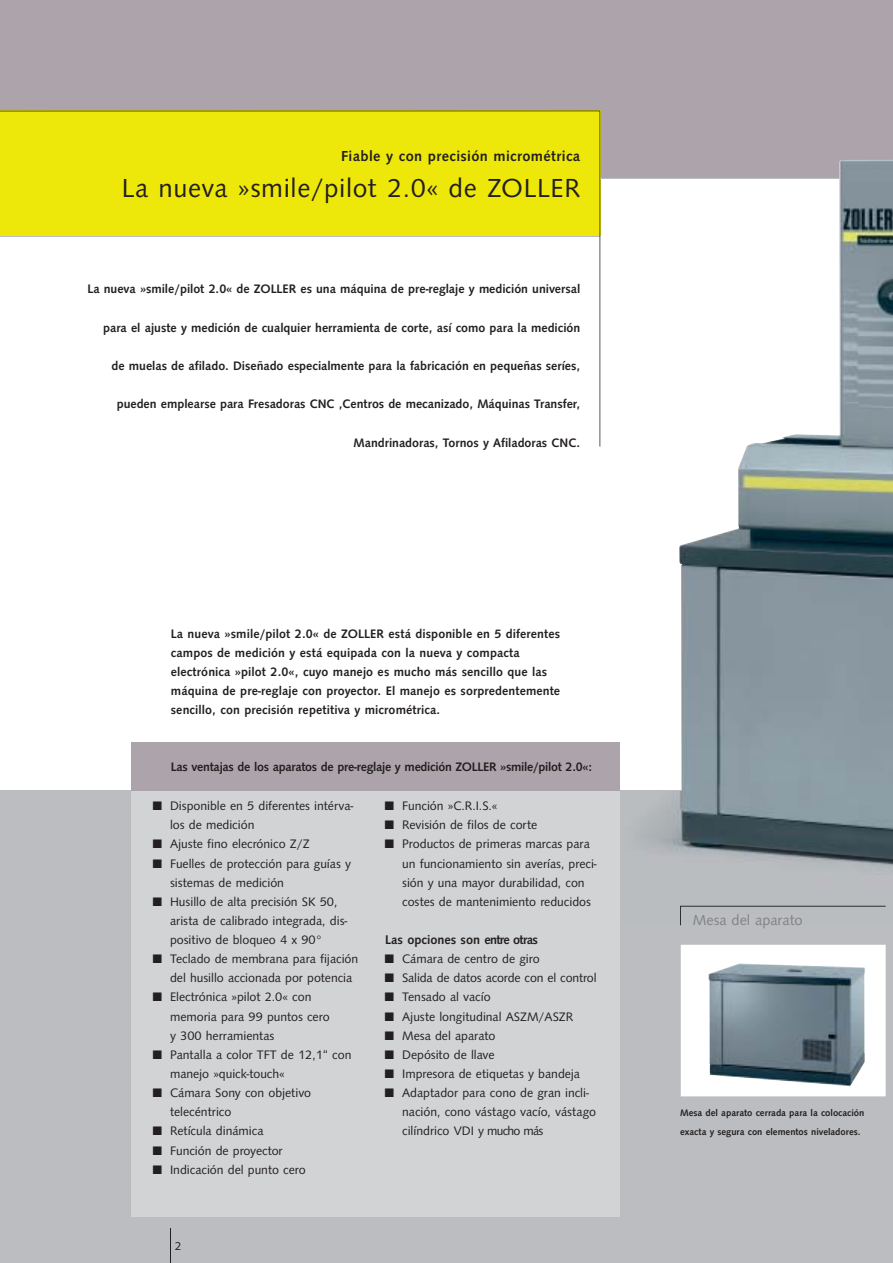
<style>
.page{position:relative;width:893px;height:1263px;background:#fff}
.page>*{position:absolute;margin:0;border:0;box-sizing:border-box;transform-origin:0 0}
.t1{font:27px "Syntax";letter-spacing:.025em;color:#231f1f}
.t2{font:500 15px "Syntax";letter-spacing:.025em;color:#231f1f}
.t3{font:15px "Syntax";color:#808284}
.t4{font:500 13.05px "Syntax";color:#231f1f}
.t5{font:12.75px/19.2px "Syntax";color:#231f1f}
.t6{font:500 12.75px/19.2px "Syntax";color:#231f1f}
.t7{font:500 12.75px "Syntax";letter-spacing:-.02em;color:#231f1f}
.t8{font:12px "Syntax";color:#231f1f}
.t9{font:500 9.75px/19.2px "Syntax";color:#231f1f}
</style>
<div class="page">
<div style="left:0;top:0;width:893px;height:179px;background:#aca4aa"></div>
<div style="left:0;top:791px;width:893px;height:472px;background:#bbbdc0"></div>
<div style="left:131px;top:742px;width:488px;height:49px;background:#aca4aa"></div>
<div style="left:131px;top:791px;width:488px;height:425px;background:#d1d3d4"></div>
<svg style="left:680px;top:944px;width:206px;height:153px;background:#aab5bb"></svg>
<hr style="left:170px;top:1228px;width:1px;height:35px;background:#231f1f">
<svg style="left:0;top:111px;width:600px;height:335px"></svg>
<hr style="left:600px;top:178px;width:293px;height:1px;background:#bbbdc0">
<img style="left:619px;top:791px;width:274px;height:134px">
<img style="left:680px;top:906px;width:206px;height:19px">
<img style="left:679px;top:160px;width:214px;height:700px">
<p class="t2" style="left:341px;top:149px;width:240px">Fiable y con precisión micrométrica</p>
<h1 class="t1" style="left:122px;top:176px;width:460px">La nueva »smile/pilot 2.0« de ZOLLER</h1>
<p class="t6" style="left:87px;top:280px;width:494px">La nueva »smile/pilot 2.0« de ZOLLER es una máquina de pre-reglaje y medición universal</p>
<p class="t6" style="left:103px;top:319px;width:478px">para el ajuste y medición de cualquier herramienta de corte, así como para la medición</p>
<p class="t6" style="left:112px;top:357px;width:470px">de muelas de afilado. Diseñado especialmente para la fabricación en pequeñas seríes,</p>
<p class="t6" style="left:117px;top:395px;width:465px">pueden emplearse para Fresadoras CNC ,Centros de mecanizado, Máquinas Transfer,</p>
<p class="t6" style="left:354px;top:433px;width:228px">Mandrinadoras, Tornos y Afiladoras CNC.</p>
<p class="t6" style="left:171px;top:625px;width:391px">La nueva »smile/pilot 2.0« de ZOLLER está disponible en 5 diferentes campos de medición y está equipada con la nueva y compacta electrónica »pilot 2.0«, cuyo manejo es mucho más sencillo que las máquina de pre-reglaje con proyector. El manejo es sorpredentemente sencillo, con precisión repetitiva y micrométrica.</p>
<p class="t7" style="left:171px;top:762px;width:423px">Las ventajas de los aparatos de pre-reglaje y medición ZOLLER »smile/pilot 2.0«:</p>
<p class="t5" style="left:170px;top:797px;width:185px;text-indent:-17px">■ Disponible en 5 diferentes intérva&shy;los de medición</p>
<p class="t5" style="left:153px;top:835px;width:158px">■ Ajuste fino elecrónico Z/Z</p>
<p class="t5" style="left:170px;top:854px;width:182px;text-indent:-17px">■ Fuelles de protección para guías y sistemas de medición</p>
<p class="t5" style="left:170px;top:893px;width:179px;text-indent:-17px">■ Husillo de alta precisión SK 50, arista de calibrado integrada, dis&shy;positivo de bloqueo 4 x 90°</p>
<p class="t5" style="left:170px;top:950px;width:190px;text-indent:-17px">■ Teclado de membrana para fijación del husillo accionada por potencia</p>
<p class="t5" style="left:170px;top:988px;width:161px;text-indent:-17px">■ Electrónica »pilot 2.0« con memoria para 99 puntos cero y 300 herramientas</p>
<p class="t5" style="left:170px;top:1046px;width:183px;text-indent:-17px">■ Pantalla a color TFT de 12,1“ con manejo »quick-touch«</p>
<p class="t5" style="left:170px;top:1084px;width:142px;text-indent:-17px">■ Cámara Sony con objetivo telecéntrico</p>
<p class="t5" style="left:153px;top:1122px;width:112px">■ Retícula dinámica</p>
<p class="t5" style="left:153px;top:1141px;width:131px">■ Función de proyector</p>
<p class="t5" style="left:153px;top:1161px;width:154px">■ Indicación del punto cero</p>
<p class="t8" style="left:175px;top:1241px;width:8px">2</p>
<p class="t5" style="left:385px;top:797px;width:114px">■ Función »C.R.I.S.«</p>
<p class="t5" style="left:385px;top:816px;width:154px">■ Revisión de filos de corte</p>
<p class="t5" style="left:402px;top:835px;width:196px;text-indent:-17px">■ Productos de primeras marcas para un funcionamiento sin averías, preci&shy;sión y una mayor durabilidad, con costes de mantenimiento reducidos</p>
<p class="t4" style="left:385px;top:934px;width:154px">Las opciones son entre otras</p>
<p class="t5" style="left:385px;top:950px;width:156px">■ Cámara de centro de giro</p>
<p class="t5" style="left:385px;top:969px;width:213px">■ Salida de datos acorde con el control</p>
<p class="t5" style="left:385px;top:988px;width:107px">■ Tensado al vacío</p>
<p class="t5" style="left:385px;top:1008px;width:189px">■ Ajuste longitudinal ASZM/ASZR</p>
<p class="t5" style="left:385px;top:1027px;width:112px">■ Mesa del aparato</p>
<p class="t5" style="left:385px;top:1046px;width:111px">■ Depósito de llave</p>
<p class="t5" style="left:385px;top:1065px;width:196px">■ Impresora de etiquetas y bandeja</p>
<p class="t5" style="left:402px;top:1084px;width:195px;text-indent:-17px">■ Adaptador para cono de gran incli&shy;nación, cono vástago vacío, vástago cilíndrico VDI y mucho más</p>
<p class="t3" style="left:693px;top:913px;width:111px">Mesa del aparato</p>
<p class="t9" style="left:680px;top:1104px;width:186px">Mesa del aparato cerrada para la colocación exacta y segura con elementos niveladores.</p>
</div>
